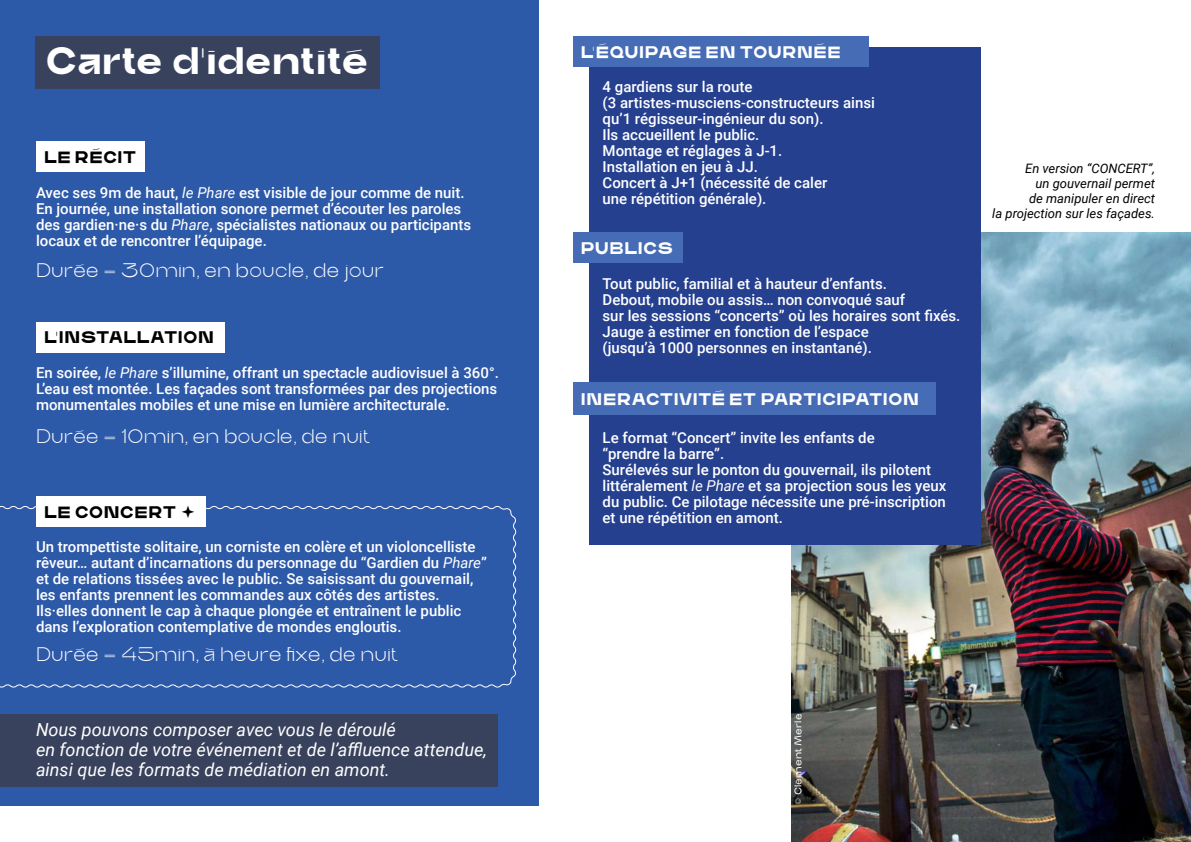
<style>
.page{position:relative;width:1191px;height:842px;background:#fff}
.page>*{position:absolute;margin:0;border:0;box-sizing:border-box;transform-origin:0 0}
.t1{font:700 39px "Trash";color:#fff}
.t2{font:300 20px "Trash";color:#fff}
.t3{font:italic 18px/20px "Roboto";color:#fff}
.t4{font:700 17.1px "Trash";letter-spacing:.01em;color:#fff}
.t5{font:700 17.1px "Trash";letter-spacing:.005em;color:#000}
.t6{font:500 15px/16px "Roboto";color:#fff}
.t7{font:italic 13px/15px "Roboto";color:#000;text-align:right}
.t8{font:10px "Trash";letter-spacing:.02em;color:#fff}
.s1{font-weight:400;font-style:italic}
</style>
<div class="page">
<img style="left:791px;top:232px;width:400px;height:610px">
<div style="left:589px;top:47px;width:391px;height:498px;background:#25408f"></div>
<div style="left:0;top:0;width:539px;height:806px;background:#2d59a9"></div>
<div style="left:36px;top:36px;width:344px;height:52px;background:#39425d"></div>
<div style="left:36px;top:142px;width:109px;height:30px;background:#fff"></div>
<div style="left:36px;top:322px;width:189px;height:30px;background:#fff"></div>
<div style="left:573px;top:36px;width:295px;height:31px;background:#456cb4"></div>
<div style="left:573px;top:232px;width:109px;height:30px;background:#456cb4"></div>
<div style="left:573px;top:382px;width:362px;height:33px;background:#456cb4"></div>
<div style="left:0;top:715px;width:498px;height:72px;background:#39425d"></div>
<svg style="left:0;top:506px;width:517px;height:182px"></svg>
<div style="left:36px;top:496px;width:170px;height:30px;background:#fff"></div>
<h1 class="t1" style="left:45px;top:36px;width:325px">Carte d’identité</h1>
<p class="t5" style="left:44px;top:147px;width:94px">LE RÉCIT</p>
<p class="t6" style="left:36px;top:184px;width:437px">Avec ses 9m de haut, <span class="s1">le Phare</span> est visible de jour comme de nuit.<br>En journée, une installation sonore permet d’écouter les paroles des gardien·ne·s du <span class="s1">Phare</span>, spécialistes nationaux ou participants locaux et de rencontrer l’équipage.</p>
<h2 class="t2" style="left:36px;top:258px;width:350px">Durée = 30min, en boucle, de jour</h2>
<p class="t5" style="left:44px;top:327px;width:171px">L’INSTALLATION</p>
<p class="t6" style="left:36px;top:364px;width:464px;text-align:justify">En soirée, <span class="s1">le Phare</span> s’illumine, offrant un spectacle audiovisuel à 360°.<br>L’eau est montée. Les façades sont transformées par des projections monumentales mobiles et une mise en lumière architecturale.</p>
<h2 class="t2" style="left:36px;top:424px;width:336px">Durée = 10min, en boucle, de nuit</h2>
<p class="t5" style="left:44px;top:501px;width:134px">LE CONCERT</p>
<p class="t6" style="left:36px;top:538px;width:452px">Un trompettiste solitaire, un corniste en colère et un violoncelliste rêveur… autant d’incarnations du personnage du “Gardien du <span class="s1">Phare</span>” et de relations tissées avec le public. Se saisissant du gouvernail, les enfants prennent les commandes aux côtés des artistes.<br>Ils·elles donnent le cap à chaque plongée et entraînent le public dans l’exploration contemplative de mondes engloutis.</p>
<h2 class="t2" style="left:36px;top:642px;width:364px">Durée = 45min, à heure fixe, de nuit</h2>
<p class="t3" style="left:36px;top:718px;width:452px">Nous pouvons composer avec vous le déroulé<br>en fonction de votre événement et de l’affluence attendue, ainsi que les formats de médiation en amont.</p>
<p class="t4" style="left:581px;top:41px;width:262px">L’ÉQUIPAGE EN TOURNÉE</p>
<p class="t6" style="left:602px;top:78px;width:274px">4 gardiens sur la route<br>(3 artistes-musciens-constructeurs ainsi qu’1 régisseur-ingénieur du son).<br>Ils accueillent le public.<br>Montage et réglages à J-1.<br>Installation en jeu à JJ.<br>Concert à J+1 (nécessité de caler<br>une répétition générale).</p>
<p class="t4" style="left:581px;top:237px;width:93px">PUBLICS</p>
<p class="t6" style="left:602px;top:275px;width:359px">Tout public, familial et à hauteur d’enfants.<br>Debout, mobile ou assis… non convoqué sauf<br>sur les sessions “concerts” où les horaires sont fixés.<br>Jauge à estimer en fonction de l’espace<br>(jusqu’à 1000 personnes en instantané).</p>
<p class="t4" style="left:581px;top:388px;width:339px">INERACTIVITÉ ET PARTICIPATION</p>
<p class="t6" style="left:602px;top:429px;width:345px">Le format “Concert” invite les enfants de<br>“prendre la barre”.<br>Surélevés sur le ponton du gouvernail, ils pilotent littéralement <span class="s1">le Phare</span> et sa projection sous les yeux du public. Ce pilotage nécessite une pré-inscription et une répétition en amont.</p>
<p class="t7" style="left:992px;top:160px;width:164px">En version “CONCERT”,<br>un gouvernail permet<br>de manipuler en direct<br>la projection sur les façades.</p>
<p class="t8" style="left:791px;top:805px;width:93px;rotate:-90deg">© Clément Merle</p>
</div>
